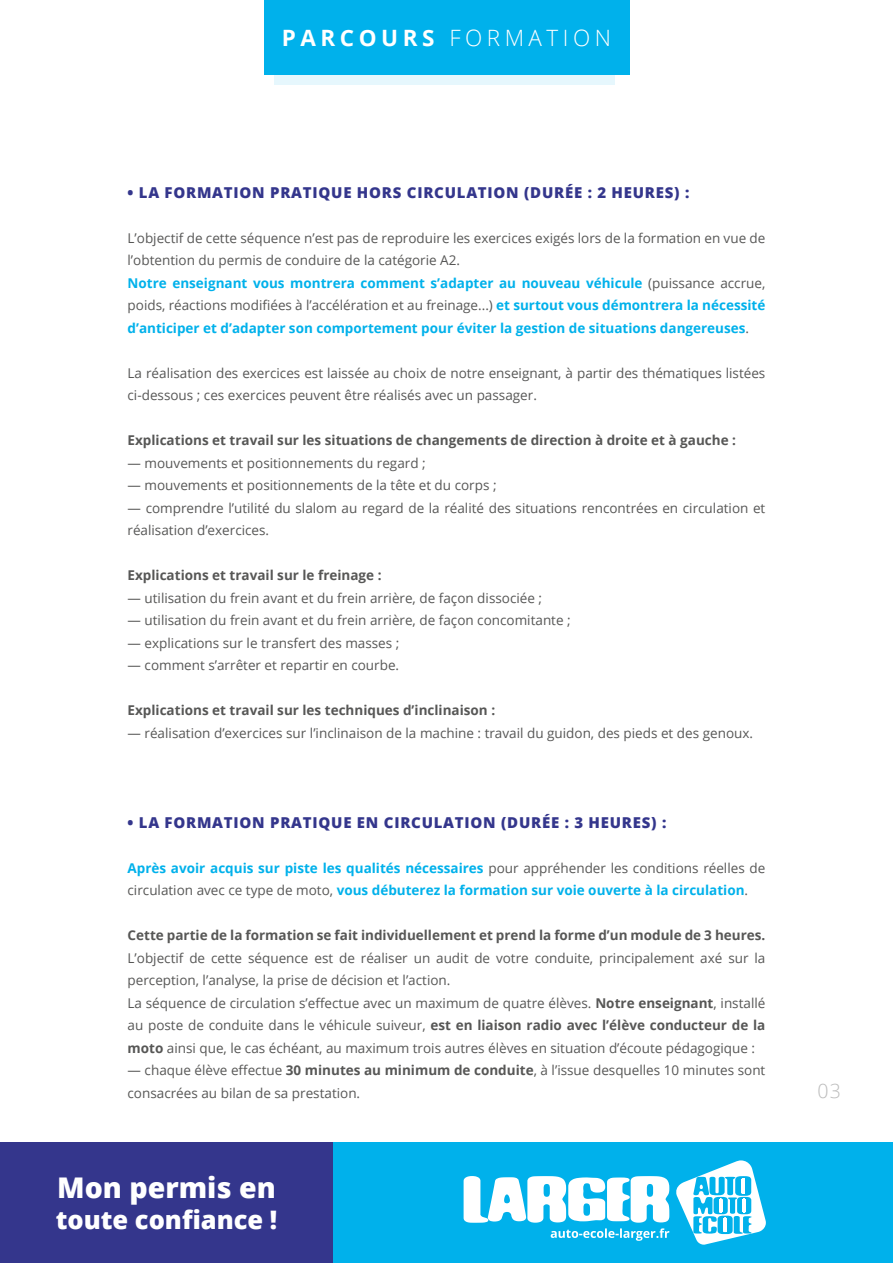
<style>
.page{position:relative;width:893px;height:1263px;background:#fff}
.page>*{position:absolute;margin:0;border:0;box-sizing:border-box;transform-origin:0 0}
.t1{font:800 28.5px "Open Sans";color:#fff}
.t2{font:800 25.5px "Open Sans";color:#fff}
.t3{font:300 22.5px "Open Sans";letter-spacing:.2em;color:#fff}
.t4{font:300 19.5px "Open Sans";color:#bcbcbc}
.t5{font:800 15px "Open Sans";letter-spacing:.05em;color:#34368c}
.t6{font:13.5px/22.5px "Open Sans";color:#575756}
.t7{font:700 13.5px "Open Sans";color:#575756}
.t8{font:700 13.5px/22.5px "Open Sans";color:#00b1eb}
.s1{font-weight:700}
.s2{font-weight:700;color:#00b1eb}
.s3{font-weight:400;color:#575756}
</style>
<div class="page">
<div style="left:0;top:1143px;width:893px;height:120px;background:#00b1eb"></div>
<div style="left:0;top:1143px;width:333px;height:120px;background:#34368c"></div>
<svg style="left:274px;top:74px;width:341px;height:11px;background:#d1f0fb"></svg>
<div style="left:264px;top:0;width:365px;height:74px;background:#00b1eb"></div>
<svg style="left:676px;top:1160px;width:90px;height:85px"></svg>
<svg style="left:464px;top:1176px;width:205px;height:65px"></svg>
<h3 class="t3" style="left:282px;top:22px;width:330px"><span class="s1">PARCOURS</span> FORMATION</h3>
<p class="t5" style="left:128px;top:181px;width:563px">• LA FORMATION PRATIQUE HORS CIRCULATION (DURÉE : 2 HEURES) :</p>
<p class="t6" style="left:128px;top:226px;width:639px">L’objectif de cette séquence n’est pas de reproduire les exercices exigés lors de la formation en vue de l’obtention du permis de conduire de la catégorie A2.<br><span class="s2">Notre enseignant vous montrera comment s’adapter au nouveau véhicule</span> (puissance accrue, poids, réactions modifiées à l’accélération et au freinage...) <span class="s2">et surtout vous démontrera la nécessité d’anticiper et d’adapter son comportement pour éviter la gestion de situations dangereuses</span>.</p>
<p class="t6" style="left:128px;top:361px;width:639px">La réalisation des exercices est laissée au choix de notre enseignant, à partir des thématiques listées ci-dessous ; ces exercices peuvent être réalisés avec un passager.</p>
<p class="t7" style="left:128px;top:431px;width:610px">Explications et travail sur les situations de changements de direction à droite et à gauche :</p>
<p class="t6" style="left:128px;top:451px;width:639px">― mouvements et positionnements du regard ;<br>― mouvements et positionnements de la tête et du corps ;<br>― comprendre l’utilité du slalom au regard de la réalité des situations rencontrées en circulation et réalisation d’exercices.</p>
<p class="t7" style="left:128px;top:566px;width:255px">Explications et travail sur le freinage :</p>
<p class="t6" style="left:128px;top:586px;width:445px">― utilisation du frein avant et du frein arrière, de façon dissociée ;<br>― utilisation du frein avant et du frein arrière, de façon concomitante ; ― explications sur le transfert des masses ;<br>― comment s’arrêter et repartir en courbe.</p>
<p class="t7" style="left:128px;top:701px;width:369px">Explications et travail sur les techniques d’inclinaison :</p>
<p class="t6" style="left:128px;top:721px;width:627px">― réalisation d’exercices sur l’inclinaison de la machine : travail du guidon, des pieds et des genoux.</p>
<p class="t5" style="left:128px;top:811px;width:540px">• LA FORMATION PRATIQUE EN CIRCULATION (DURÉE : 3 HEURES) :</p>
<p class="t8" style="left:128px;top:856px;width:639px">Après avoir acquis sur piste les qualités nécessaires <span class="s3">pour appréhender les conditions réelles de circulation avec ce type de moto,</span> vous débuterez la formation sur voie ouverte à la circulation<span class="s3">.</span></p>
<p class="t7" style="left:128px;top:926px;width:639px">Cette partie de la formation se fait individuellement et prend la forme d’un module de 3 heures.</p>
<p class="t6" style="left:128px;top:946px;width:639px">L’objectif de cette séquence est de réaliser un audit de votre conduite, principalement axé sur la perception, l’analyse, la prise de décision et l’action.<br>La séquence de circulation s’effectue avec un maximum de quatre élèves. <span class="s1">Notre enseignant</span>, installé au poste de conduite dans le véhicule suiveur, <span class="s1">est en liaison radio avec l’élève conducteur de la moto</span> ainsi que, le cas échéant, au maximum trois autres élèves en situation d’écoute pédagogique : ― chaque élève effectue <span class="s1">30 minutes au minimum de conduite</span>, à l’issue desquelles 10 minutes sont consacrées au bilan de sa prestation.</p>
<h1 class="t1" style="left:57px;top:1166px;width:220px">Mon permis en</h1>
<h2 class="t2" style="left:56px;top:1200px;width:223px">toute confiance !</h2>
<h3 class="t4" style="left:818px;top:1077px;width:25px">03</h3>
</div>
